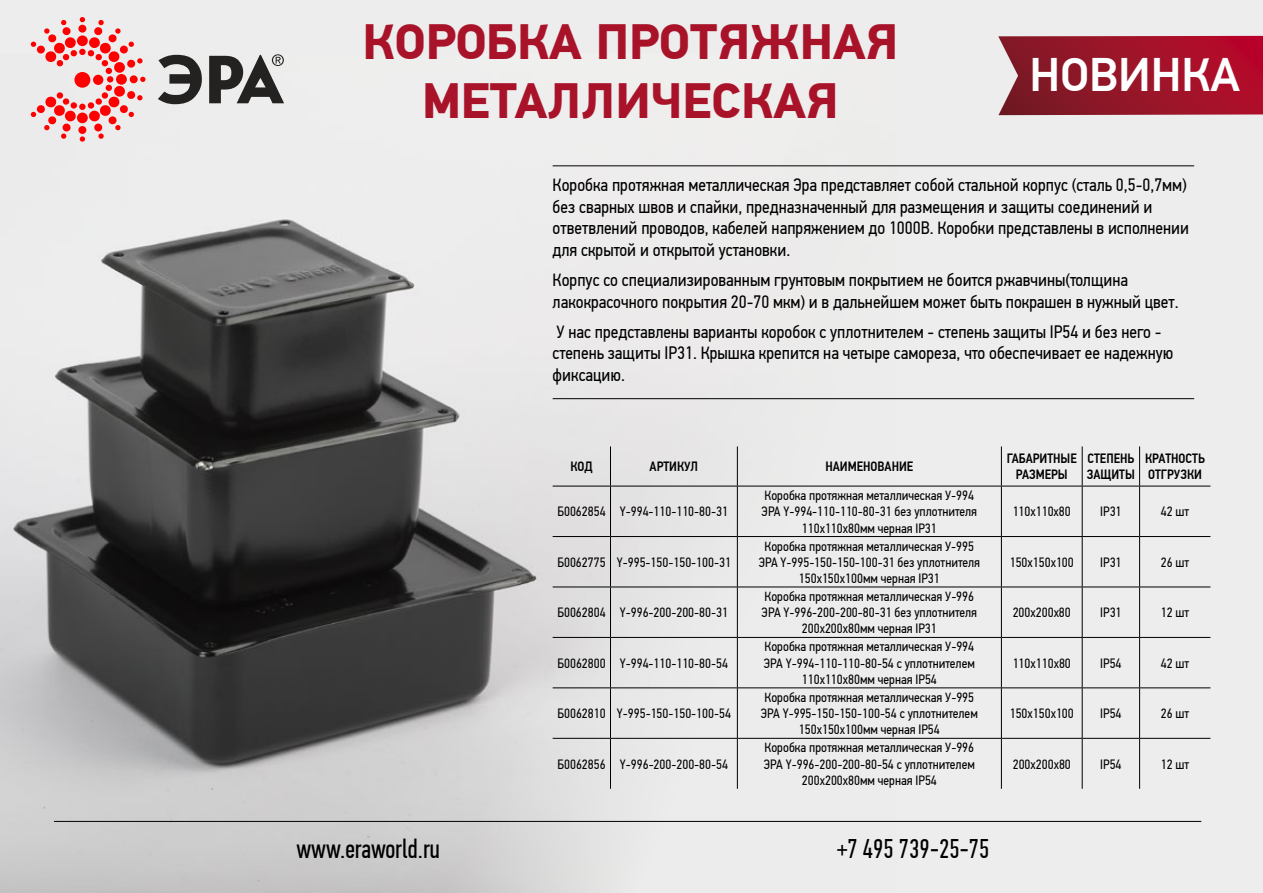
<style>
.page{position:relative;width:1263px;height:893px;background:#ecedec}
.page>*{position:absolute;margin:0;border:0;box-sizing:border-box;transform-origin:0 0}
.t1{font:700 49.5px/58.5px "PF Din Text Pro";color:#a9132a;text-align:center}
.t2{font:500 47.1px "PF Din Text Pro";color:#fff}
.t3{font:27px "PF Din Text Comp Pro";color:#000}
.t4{font:18px/21.6px "PF Din Text Cond Pro";color:#000}
.t5{font:13.5px/16.2px "PF Din Text Cond Pro";color:#000;text-align:center}
.t6{font:500 13.5px/16.2px "PF Din Text Cond Pro";color:#000}
</style>
<div class="page">
<img style="left:0;top:54px;width:897px;height:839px">
<svg style="left:158px;top:55px;width:44px;height:49px"></svg>
<svg style="left:30px;top:17px;width:115px;height:125px"></svg>
<svg style="left:209px;top:54px;width:75px;height:49px"></svg>
<svg style="left:998px;top:36px;width:265px;height:79px;background:#9d1e31"></svg>
<hr style="left:610px;top:446px;width:1px;height:40px;background:#000">
<hr style="left:737px;top:446px;width:1px;height:40px;background:#000">
<hr style="left:1001px;top:446px;width:1px;height:40px;background:#000">
<hr style="left:1082px;top:446px;width:1px;height:40px;background:#000">
<hr style="left:1139px;top:446px;width:1px;height:40px;background:#000">
<hr style="left:553px;top:486px;width:57px;height:1px;background:#000">
<hr style="left:610px;top:486px;width:127px;height:1px;background:#000">
<hr style="left:610px;top:486px;width:1px;height:50px;background:#000">
<hr style="left:737px;top:486px;width:264px;height:1px;background:#000">
<hr style="left:737px;top:486px;width:1px;height:50px;background:#000">
<hr style="left:1001px;top:486px;width:81px;height:1px;background:#000">
<hr style="left:1001px;top:486px;width:1px;height:50px;background:#000">
<hr style="left:1082px;top:486px;width:57px;height:1px;background:#000">
<hr style="left:1082px;top:486px;width:1px;height:50px;background:#000">
<hr style="left:1139px;top:486px;width:71px;height:1px;background:#000">
<hr style="left:1139px;top:486px;width:1px;height:50px;background:#000">
<hr style="left:553px;top:536px;width:57px;height:1px;background:#000">
<hr style="left:610px;top:536px;width:127px;height:1px;background:#000">
<hr style="left:610px;top:537px;width:1px;height:50px;background:#000">
<hr style="left:737px;top:536px;width:264px;height:1px;background:#000">
<hr style="left:737px;top:537px;width:1px;height:50px;background:#000">
<hr style="left:1001px;top:536px;width:81px;height:1px;background:#000">
<hr style="left:1001px;top:537px;width:1px;height:50px;background:#000">
<hr style="left:1082px;top:536px;width:57px;height:1px;background:#000">
<hr style="left:1082px;top:537px;width:1px;height:50px;background:#000">
<hr style="left:1139px;top:536px;width:71px;height:1px;background:#000">
<hr style="left:1139px;top:537px;width:1px;height:50px;background:#000">
<hr style="left:553px;top:587px;width:57px;height:1px;background:#000">
<hr style="left:610px;top:587px;width:127px;height:1px;background:#000">
<hr style="left:610px;top:587px;width:1px;height:50px;background:#000">
<hr style="left:737px;top:587px;width:264px;height:1px;background:#000">
<hr style="left:737px;top:587px;width:1px;height:50px;background:#000">
<hr style="left:1001px;top:587px;width:81px;height:1px;background:#000">
<hr style="left:1001px;top:587px;width:1px;height:50px;background:#000">
<hr style="left:1082px;top:587px;width:57px;height:1px;background:#000">
<hr style="left:1082px;top:587px;width:1px;height:50px;background:#000">
<hr style="left:1139px;top:587px;width:71px;height:1px;background:#000">
<hr style="left:1139px;top:587px;width:1px;height:50px;background:#000">
<hr style="left:553px;top:637px;width:57px;height:1px;background:#000">
<hr style="left:610px;top:637px;width:127px;height:1px;background:#000">
<hr style="left:610px;top:638px;width:1px;height:49px;background:#000">
<hr style="left:737px;top:637px;width:264px;height:1px;background:#000">
<hr style="left:737px;top:638px;width:1px;height:49px;background:#000">
<hr style="left:1001px;top:637px;width:81px;height:1px;background:#000">
<hr style="left:1001px;top:638px;width:1px;height:49px;background:#000">
<hr style="left:1082px;top:637px;width:57px;height:1px;background:#000">
<hr style="left:1082px;top:638px;width:1px;height:49px;background:#000">
<hr style="left:1139px;top:637px;width:71px;height:1px;background:#000">
<hr style="left:1139px;top:638px;width:1px;height:49px;background:#000">
<hr style="left:553px;top:687px;width:57px;height:1px;background:#000">
<hr style="left:610px;top:687px;width:127px;height:1px;background:#000">
<hr style="left:610px;top:688px;width:1px;height:50px;background:#000">
<hr style="left:737px;top:687px;width:264px;height:1px;background:#000">
<hr style="left:737px;top:688px;width:1px;height:50px;background:#000">
<hr style="left:1001px;top:687px;width:81px;height:1px;background:#000">
<hr style="left:1001px;top:688px;width:1px;height:50px;background:#000">
<hr style="left:1082px;top:687px;width:57px;height:1px;background:#000">
<hr style="left:1082px;top:688px;width:1px;height:50px;background:#000">
<hr style="left:1139px;top:687px;width:71px;height:1px;background:#000">
<hr style="left:1139px;top:688px;width:1px;height:50px;background:#000">
<hr style="left:553px;top:738px;width:57px;height:1px;background:#000">
<hr style="left:610px;top:738px;width:127px;height:1px;background:#000">
<hr style="left:610px;top:739px;width:1px;height:50px;background:#000">
<hr style="left:737px;top:738px;width:264px;height:1px;background:#000">
<hr style="left:737px;top:739px;width:1px;height:50px;background:#000">
<hr style="left:1001px;top:738px;width:81px;height:1px;background:#000">
<hr style="left:1001px;top:739px;width:1px;height:50px;background:#000">
<hr style="left:1082px;top:738px;width:57px;height:1px;background:#000">
<hr style="left:1082px;top:739px;width:1px;height:50px;background:#000">
<hr style="left:1139px;top:738px;width:71px;height:1px;background:#000">
<hr style="left:1139px;top:739px;width:1px;height:50px;background:#000">
<hr style="left:54px;top:821px;width:1147px;height:1px;background:#000">
<hr style="left:553px;top:165px;width:641px;height:1px;background:#000">
<hr style="left:553px;top:398px;width:641px;height:1px;background:#000">
<h1 class="t1" style="left:363px;top:14px;width:537px">КОРОБКА ПРОТЯЖНАЯ<br>МЕТАЛЛИЧЕСКАЯ</h1>
<h2 class="t2" style="left:1029px;top:46px;width:212px">НОВИНКА</h2>
<p class="t4" style="left:553px;top:174px;width:638px">Коробка протяжная металлическая Эра представляет собой стальной корпус (сталь 0,5-0,7мм) без сварных швов и спайки, предназначенный для размещения и защиты соединений и ответвлений проводов, кабелей напряжением до 1000В. Коробки представлены в исполнении для скрытой и открытой установки.</p>
<h3 class="t4" style="left:553px;top:269px;width:628px">Корпус со специализированным грунтовым покрытием не боится ржавчины(толщина лакокрасочного покрытия 20-70 мкм) и в дальнейшем может быть покрашен в нужный цвет.</h3>
<h3 class="t4" style="left:553px;top:321px;width:622px">У нас представлены варианты коробок с уплотнителем - степень защиты IP54 и без него - степень защиты IP31. Крышка крепится на четыре самореза, что обеспечивает ее надежную фиксацию.</h3>
<p class="t6" style="left:570px;top:459px;width:24px">КОД</p>
<p class="t6" style="left:650px;top:459px;width:50px">АРТИКУЛ</p>
<p class="t6" style="left:825px;top:459px;width:89px">НАИМЕНОВАНИЕ</p>
<p class="t6" style="left:1007px;top:451px;width:72px;text-align:center">ГАБАРИТНЫЕ<br>РАЗМЕРЫ</p>
<p class="t6" style="left:1087px;top:451px;width:49px">СТЕПЕНЬ<br>ЗАЩИТЫ</p>
<p class="t6" style="left:1145px;top:451px;width:61px">КРАТНОСТЬ<br>ОТГРУЗКИ</p>
<p class="t5" style="left:557px;top:504px;width:172px">Б0062854 Y-994-110-110-80-31</p>
<p class="t5" style="left:762px;top:487px;width:217px">Коробка протяжная металлическая У-994<br>ЭРА Y-994-110-110-80-31 без уплотнителя<br>110х110х80мм черная IP31</p>
<p class="t5" style="left:1013px;top:504px;width:60px">110х110х80</p>
<p class="t5" style="left:1100px;top:504px;width:23px">IP31</p>
<p class="t5" style="left:1161px;top:504px;width:30px">42 шт</p>
<p class="t5" style="left:557px;top:554px;width:175px">Б0062775 Y-995-150-150-100-31</p>
<p class="t5" style="left:557px;top:604px;width:172px">Б0062804 Y-996-200-200-80-31</p>
<p class="t5" style="left:557px;top:655px;width:172px">Б0062800 Y-994-110-110-80-54</p>
<p class="t5" style="left:557px;top:705px;width:175px">Б0062810 Y-995-150-150-100-54</p>
<p class="t5" style="left:557px;top:756px;width:172px">Б0062856 Y-996-200-200-80-54</p>
<p class="t5" style="left:759px;top:538px;width:223px">Коробка протяжная металлическая У-995<br>ЭРА Y-995-150-150-100-31 без уплотнителя<br>150х150х100мм черная IP31</p>
<p class="t5" style="left:762px;top:588px;width:217px">Коробка протяжная металлическая У-996<br>ЭРА Y-996-200-200-80-31 без уплотнителя<br>200х200х80мм черная IP31</p>
<p class="t5" style="left:764px;top:639px;width:212px">Коробка протяжная металлическая У-994<br>ЭРА Y-994-110-110-80-54 с уплотнителем<br>110х110х80мм черная IP54</p>
<p class="t5" style="left:761px;top:689px;width:218px">Коробка протяжная металлическая У-995<br>ЭРА Y-995-150-150-100-54 с уплотнителем<br>150х150х100мм черная IP54</p>
<p class="t5" style="left:764px;top:740px;width:212px">Коробка протяжная металлическая У-996<br>ЭРА Y-996-200-200-80-54 с уплотнителем<br>200х200х80мм черная IP54</p>
<h3 class="t3" style="left:296px;top:833px;width:145px">www.eraworld.ru</h3>
<h3 class="t3" style="left:837px;top:833px;width:154px">+7 495 739-25-75</h3>
<p class="t5" style="left:1010px;top:554px;width:66px">150х150х100</p>
<p class="t5" style="left:1100px;top:554px;width:23px">IP31</p>
<p class="t5" style="left:1161px;top:554px;width:30px">26 шт</p>
<p class="t5" style="left:1013px;top:604px;width:60px">200х200х80</p>
<p class="t5" style="left:1100px;top:604px;width:23px">IP31</p>
<p class="t5" style="left:1161px;top:604px;width:30px">12 шт</p>
<p class="t5" style="left:1013px;top:655px;width:60px">110х110х80</p>
<p class="t5" style="left:1100px;top:655px;width:23px">IP54</p>
<p class="t5" style="left:1161px;top:655px;width:30px">42 шт</p>
<p class="t5" style="left:1010px;top:705px;width:66px">150х150х100</p>
<p class="t5" style="left:1100px;top:705px;width:23px">IP54</p>
<p class="t5" style="left:1161px;top:705px;width:30px">26 шт</p>
<p class="t5" style="left:1013px;top:756px;width:60px">200х200х80</p>
<p class="t5" style="left:1100px;top:756px;width:23px">IP54</p>
<p class="t5" style="left:1161px;top:756px;width:30px">12 шт</p>
</div>
